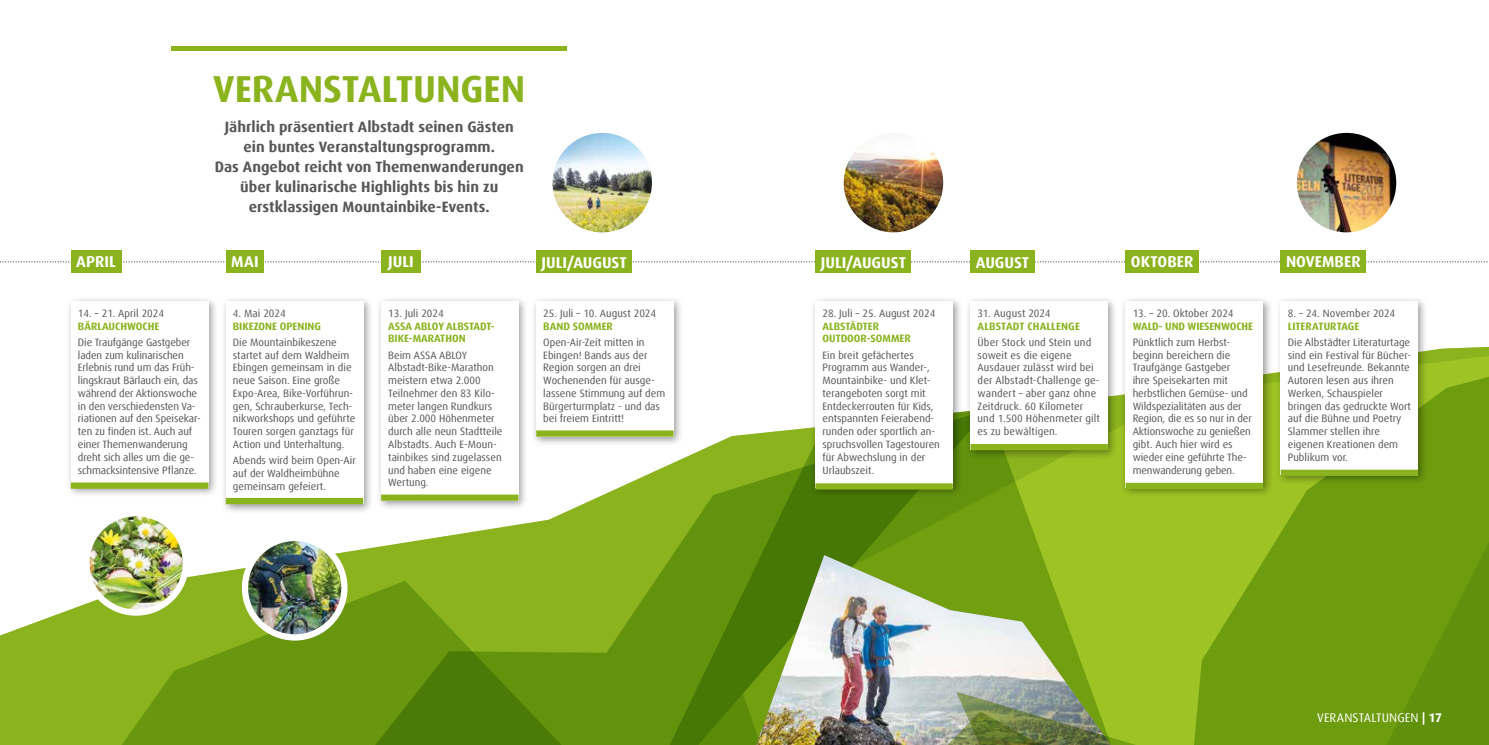
<style>
.page{position:relative;width:1489px;height:745px;background:#fff}
.page>*{position:absolute;margin:0;border:0;box-sizing:border-box;transform-origin:0 0}
.t1{font:700 37.5px "Dax Offc Pro";color:#8ab31d}
.t2{font:700 15.62px "Dax Offc Pro";color:#fff}
.t3{font:700 15px/20px "Dax Offc Pro";color:#575756;text-align:center}
.t4{font:12.5px "Dax Offc Pro";letter-spacing:.01em;color:#fff}
.t5{font:10.62px/12.8px "Dax Offc Pro";color:#575756}
.t6{font:700 10.62px/12.8px "Dax Offc Pro";color:#8ab31d}
.s1{font-weight:700}
</style>
<div class="page">
<svg style="left:1118px;top:346px;width:370px;height:398px;background:#6d9c10"></svg>
<svg style="left:0;top:409px;width:1291px;height:335px"></svg>
<svg style="left:633px;top:409px;width:355px;height:284px;background:#759e25"></svg>
<svg style="left:633px;top:693px;width:123px;height:51px;background:#598809"></svg>
<svg style="left:0;top:261px;width:1488px;height:1px"></svg>
<div style="left:71px;top:250px;width:50px;height:22px;background:#8ab31d"></div>
<div style="left:226px;top:250px;width:38px;height:22px;background:#8ab31d"></div>
<div style="left:381px;top:250px;width:40px;height:22px;background:#8ab31d"></div>
<div style="left:1125px;top:250px;width:73px;height:22px;background:#8ab31d"></div>
<div style="left:1280px;top:250px;width:85px;height:22px;background:#8ab31d"></div>
<img style="left:552px;top:133px;width:100px;height:99px;border-radius:50px">
<img style="left:843px;top:133px;width:100px;height:99px;border-radius:50px">
<div style="left:1275px;top:296px;width:153px;height:189px;background:#000;opacity:.4"></div>
<div style="left:1280px;top:301px;width:137px;height:173px;background:#fff"></div>
<div style="left:1120px;top:296px;width:153px;height:201px;background:#000;opacity:.4"></div>
<div style="left:1125px;top:301px;width:137px;height:186px;background:#fff"></div>
<div style="left:376px;top:296px;width:152px;height:214px;background:#000;opacity:.4"></div>
<div style="left:381px;top:301px;width:137px;height:199px;background:#fff"></div>
<div style="left:221px;top:296px;width:152px;height:217px;background:#000;opacity:.4"></div>
<div style="left:226px;top:301px;width:137px;height:202px;background:#fff"></div>
<div style="left:66px;top:296px;width:152px;height:201px;background:#000;opacity:.4"></div>
<div style="left:71px;top:301px;width:137px;height:186px;background:#fff"></div>
<img style="left:245px;top:537px;width:99px;height:100px;border-radius:50px">
<div style="left:242px;top:534px;width:105px;height:106px;border:6px solid #fff;border-radius:50%"></div>
<div style="left:71px;top:482px;width:137px;height:6px;background:#8ab31d"></div>
<div style="left:226px;top:497px;width:137px;height:7px;background:#8ab31d"></div>
<div style="left:381px;top:494px;width:137px;height:6px;background:#8ab31d"></div>
<div style="left:1125px;top:482px;width:137px;height:6px;background:#8ab31d"></div>
<div style="left:1280px;top:469px;width:137px;height:6px;background:#8ab31d"></div>
<img style="left:86px;top:512px;width:100px;height:100px;border-radius:50px">
<div style="left:83px;top:509px;width:106px;height:106px;border:6px solid #fff;border-radius:50%"></div>
<div style="left:171px;top:46px;width:396px;height:5px;background:#8ab31d"></div>
<img style="left:1296px;top:133px;width:100px;height:99px;border-radius:50px">
<div style="left:536px;top:539px;width:137px;height:6px;background:#8ab31d"></div>
<div style="left:536px;top:250px;width:96px;height:23px;background:#8ab31d"></div>
<div style="left:531px;top:296px;width:153px;height:150px;background:#000;opacity:.4"></div>
<div style="left:536px;top:301px;width:137px;height:135px;background:#fff"></div>
<div style="left:536px;top:430px;width:137px;height:6px;background:#8ab31d"></div>
<div style="left:965px;top:296px;width:153px;height:163px;background:#000;opacity:.4"></div>
<div style="left:970px;top:301px;width:137px;height:148px;background:#fff"></div>
<div style="left:970px;top:250px;width:64px;height:23px;background:#8ab31d"></div>
<div style="left:970px;top:443px;width:137px;height:7px;background:#8ab31d"></div>
<div style="left:810px;top:296px;width:153px;height:201px;background:#000;opacity:.4"></div>
<div style="left:815px;top:301px;width:137px;height:186px;background:#fff"></div>
<div style="left:815px;top:483px;width:137px;height:6px;background:#8ab31d"></div>
<img style="left:756px;top:555px;width:354px;height:189px">
<img style="left:905px;top:691px;width:278px;height:53px">
<div style="left:815px;top:250px;width:96px;height:23px;background:#8ab31d"></div>
<h1 class="t1" style="left:213px;top:64px;width:313px">VERANSTALTUNGEN</h1>
<h3 class="t3" style="left:215px;top:116px;width:310px">Jährlich präsentiert Albstadt seinen Gästen ein buntes Veranstaltungsprogramm.<br>Das Angebot reicht von Themenwanderungen über kulinarische Highlights bis hin zu erstklassigen Mountainbike-Events.</h3>
<h2 class="t2" style="left:541px;top:252px;width:87px">JULI/AUGUST</h2>
<p class="t5" style="left:543px;top:306px;width:114px">25. Juli – 10. August 2024</p>
<p class="t6" style="left:543px;top:319px;width:71px">BAND SOMMER</p>
<p class="t5" style="left:543px;top:335px;width:123px">Open-Air-Zeit mitten in<br>Ebingen! Bands aus der<br>Region sorgen an drei<br>Wochenenden für ausge&shy;lassene Stimmung auf dem<br>Bürgerturmplatz - und das bei freiem Eintritt!</p>
<h2 class="t2" style="left:820px;top:252px;width:87px">JULI/AUGUST</h2>
<h2 class="t2" style="left:76px;top:252px;width:41px">APRIL</h2>
<h2 class="t2" style="left:231px;top:252px;width:29px">MAI</h2>
<h2 class="t2" style="left:388px;top:252px;width:27px">JULI</h2>
<h2 class="t2" style="left:1130px;top:252px;width:64px">OKTOBER</h2>
<h2 class="t2" style="left:1285px;top:252px;width:76px">NOVEMBER</h2>
<p class="t5" style="left:1287px;top:306px;width:109px">8. – 24. November 2024</p>
<p class="t6" style="left:1287px;top:319px;width:73px">LITERATURTAGE</p>
<p class="t5" style="left:1287px;top:335px;width:125px">Die Albstädter Literaturtage sind ein Festival für Bücher&shy;und Lesefreunde. Bekannte<br>Autoren lesen aus ihren<br>Werken, Schauspieler bringen das gedruckte Wort auf die Bühne und Poetry<br>Slammer stellen ihre eigenen Kreationen dem<br>Publikum vor.</p>
<h2 class="t2" style="left:975px;top:252px;width:55px">AUGUST</h2>
<p class="t5" style="left:78px;top:306px;width:88px">14. – 21. April 2024</p>
<p class="t6" style="left:78px;top:319px;width:83px">BÄRLAUCHWOCHE</p>
<p class="t5" style="left:78px;top:335px;width:124px">Die Traufgänge Gastgeber laden zum kulinarischen<br>Erlebnis rund um das Früh&shy;lingskraut Bärlauch ein, das während der Aktionswoche in den verschiedensten Va&shy;riationen auf den Speisekar&shy;ten zu finden ist. Auch auf einer Themenwanderung dreht sich alles um die ge&shy;schmacksintensive Pflanze.</p>
<p class="t5" style="left:388px;top:306px;width:57px">13. Juli 2024</p>
<p class="t6" style="left:388px;top:319px;width:108px">ASSA ABLOY ALBSTADT-<br>BIKE-MARATHON</p>
<p class="t5" style="left:388px;top:348px;width:116px">Beim ASSA ABLOY<br>Albstadt-Bike-Marathon meistern etwa 2.000<br>Teilnehmer den 83 Kilo&shy;meter langen Rundkurs über 2.000 Höhenmeter durch alle neun Stadtteile<br>Albstadts. Auch E-Moun&shy;tainbikes sind zugelassen und haben eine eigene<br>Wertung.</p>
<p class="t5" style="left:822px;top:306px;width:114px">28. Juli – 25. August 2024</p>
<p class="t6" style="left:822px;top:319px;width:90px">ALBSTÄDTER<br>OUTDOOR-SOMMER</p>
<p class="t5" style="left:822px;top:348px;width:119px">Ein breit gefächertes<br>Programm aus Wander-,<br>Mountainbike- und Klet&shy;terangeboten sorgt mit<br>Entdeckerrouten für Kids, entspannten Feierabend&shy;runden oder sportlich an&shy;spruchsvollen Tagestouren für Abwechslung in der<br>Urlaubszeit.</p>
<p class="t5" style="left:1132px;top:306px;width:102px">13. – 20. Oktober 2024</p>
<p class="t6" style="left:1132px;top:319px;width:122px">WALD- UND WIESENWOCHE</p>
<p class="t5" style="left:1132px;top:335px;width:121px">Pünktlich zum Herbst&shy;beginn bereichern die<br>Traufgänge Gastgeber<br>ihre Speisekarten mit herbstlichen Gemüse- und<br>Wildspezialitäten aus der<br>Region, die es so nur in der<br>Aktionswoche zu genießen gibt. Auch hier wird es wieder eine geführte The&shy;menwanderung geben.</p>
<p class="t5" style="left:233px;top:306px;width:54px">4. Mai 2024</p>
<p class="t6" style="left:233px;top:319px;width:90px">BIKEZONE OPENING</p>
<p class="t5" style="left:233px;top:335px;width:124px">Die Mountainbikeszene startet auf dem Waldheim<br>Ebingen gemeinsam in die neue Saison. Eine große<br>Expo-Area, Bike-Vorführun&shy;gen, Schrauberkurse, Tech&shy;nikworkshops und geführte<br>Touren sorgen ganztags für<br>Action und Unterhaltung.</p>
<p class="t5" style="left:233px;top:454px;width:124px">Abends wird beim Open-Air auf der Waldheimbühne gemeinsam gefeiert.</p>
<p class="t5" style="left:977px;top:306px;width:74px">31. August 2024</p>
<p class="t6" style="left:977px;top:319px;width:104px">ALBSTADT CHALLENGE</p>
<p class="t5" style="left:977px;top:335px;width:124px">Über Stock und Stein und soweit es die eigene<br>Ausdauer zulässt wird bei der Albstadt-Challenge ge&shy;wandert – aber ganz ohne<br>Zeitdruck. 60 Kilometer und 1.500 Höhenmeter gilt es zu bewältigen.</p>
<p class="t4" style="left:1317px;top:708px;width:126px">VERANSTALTUNGEN <span class="s1">| 17</span></p>
</div>
